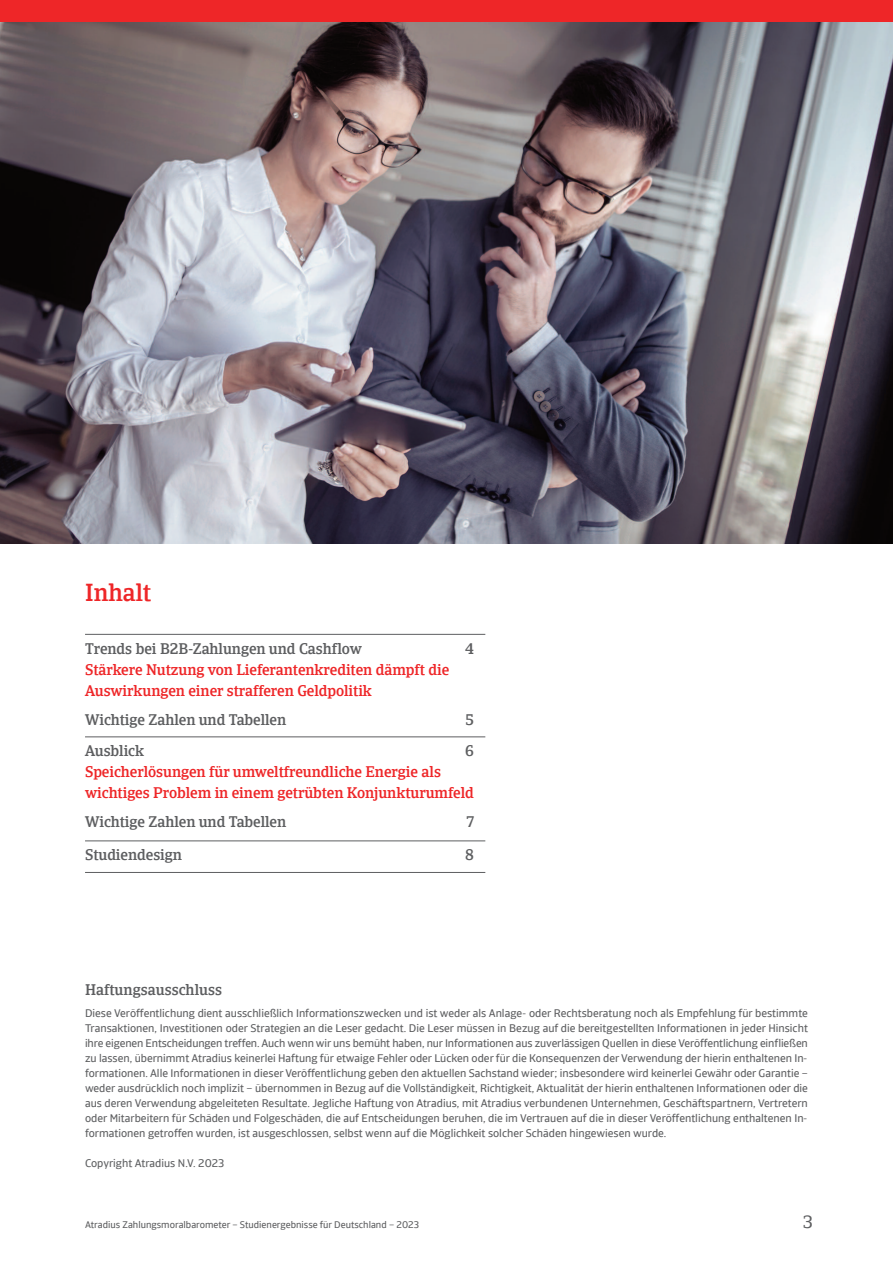
<style>
.page{position:relative;width:893px;height:1263px;background:#fff}
.page>*{position:absolute;margin:0;border:0;box-sizing:border-box;transform-origin:0 0}
.t1{font:500 24px "Catalana";color:#ee2628}
.t2{font:18px "Catalana";color:#5d5e60}
.t3{font:500 15px/21px "Catalana";letter-spacing:-.005em;color:#ee2628}
.t4{font:500 15px "Catalana";letter-spacing:-.005em;color:#5d5e60}
.t5{font:11.25px/15px "Catalana Sans";color:#5d5e60;text-align:justify}
.t6{font:9.75px "Catalana Sans";color:#5d5e60}
</style>
<div class="page">
<img style="left:0;top:21px;width:893px;height:522px">
<div style="left:0;top:0;width:893px;height:21px;background:#ee2628"></div>
<hr style="left:85px;top:634px;width:400px;height:1px;background:#5d5e60">
<hr style="left:85px;top:736px;width:400px;height:1px;background:#5d5e60">
<hr style="left:85px;top:840px;width:400px;height:1px;background:#5d5e60">
<hr style="left:85px;top:872px;width:400px;height:1px;background:#5d5e60">
<h1 class="t1" style="left:85px;top:577px;width:68px">Inhalt</h1>
<h3 class="t4" style="left:85px;top:639px;width:278px">Trends bei B2B-Zahlungen und Cashflow</h3>
<h3 class="t4" style="left:465px;top:639px;width:10px">4</h3>
<h3 class="t3" style="left:85px;top:659px;width:366px">Stärkere Nutzung von Lieferantenkrediten dämpft die<br>Auswirkungen einer strafferen Geldpolitik</h3>
<h3 class="t4" style="left:85px;top:710px;width:203px">Wichtige Zahlen und Tabellen</h3>
<h3 class="t4" style="left:466px;top:710px;width:10px">5</h3>
<h3 class="t4" style="left:85px;top:741px;width:61px">Ausblick</h3>
<h3 class="t4" style="left:465px;top:741px;width:10px">6</h3>
<h3 class="t3" style="left:85px;top:762px;width:390px">Speicherlösungen für umweltfreundliche Energie als wichtiges Problem in einem getrübten Konjunkturumfeld</h3>
<h3 class="t4" style="left:85px;top:812px;width:203px">Wichtige Zahlen und Tabellen</h3>
<h3 class="t4" style="left:466px;top:812px;width:9px">7</h3>
<h3 class="t4" style="left:85px;top:845px;width:98px">Studiendesign</h3>
<h3 class="t4" style="left:465px;top:845px;width:10px">8</h3>
<h3 class="t4" style="left:85px;top:980px;width:138px">Haftungsausschluss</h3>
<p class="t5" style="left:85px;top:1006px;width:724px">Diese Veröffentlichung dient ausschließlich Informationszwecken und ist weder als Anlage- oder Rechtsberatung noch als Empfehlung für bestimmte Transaktionen, Investitionen oder Strategien an die Leser gedacht. Die Leser müssen in Bezug auf die bereitgestellten Informationen in jeder Hinsicht ihre eigenen Entscheidungen treffen. Auch wenn wir uns bemüht haben, nur Informationen aus zuverlässigen Quellen in diese Veröffentlichung einfließen zu lassen, übernimmt Atradius keinerlei Haftung für etwaige Fehler oder Lücken oder für die Konsequenzen der Verwendung der hierin enthaltenen In&shy;formationen. Alle Informationen in dieser Veröffentlichung geben den aktuellen Sachstand wieder; insbesondere wird keinerlei Gewähr oder Garantie – weder ausdrücklich noch implizit – übernommen in Bezug auf die Vollständigkeit, Richtigkeit, Aktualität der hierin enthaltenen Informationen oder die aus deren Verwendung abgeleiteten Resultate. Jegliche Haftung von Atradius, mit Atradius verbundenen Unternehmen, Geschäftspartnern, Vertretern oder Mitarbeitern für Schäden und Folgeschäden, die auf Entscheidungen beruhen, die im Vertrauen auf die in dieser Veröffentlichung enthaltenen In&shy;formationen getroffen wurden, ist ausgeschlossen, selbst wenn auf die Möglichkeit solcher Schäden hingewiesen wurde.</p>
<p class="t5" style="left:85px;top:1156px;width:141px">Copyright Atradius N.V. 2023</p>
<p class="t6" style="left:85px;top:1218px;width:336px">Atradius Zahlungsmoralbarometer – Studienergebnisse für Deutschland – 2023</p>
<h2 class="t2" style="left:803px;top:1210px;width:12px">3</h2>
</div>
